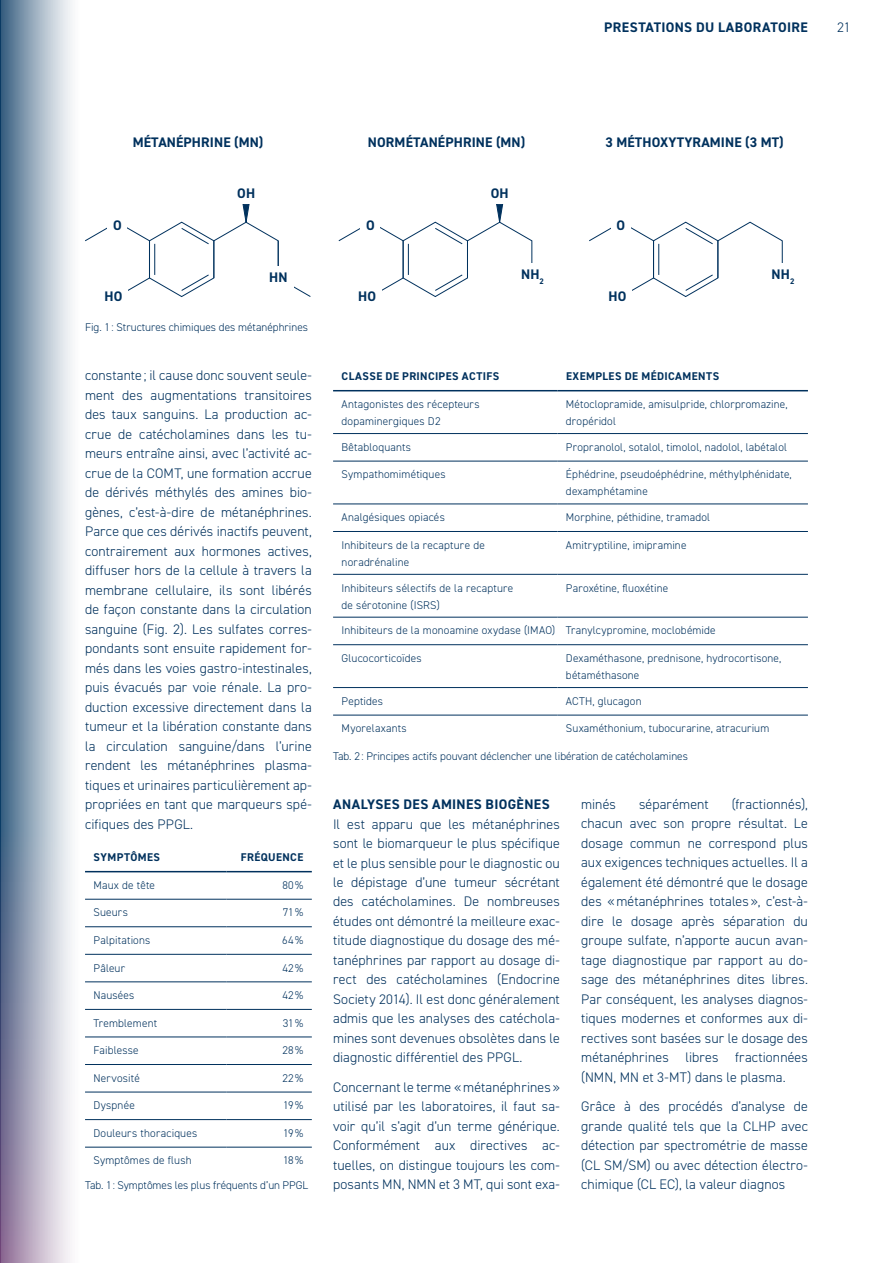
<style>
.page{position:relative;width:893px;height:1263px;background:#fff}
.page>*{position:absolute;margin:0;border:0;box-sizing:border-box;transform-origin:0 0}
.t1{font:300 13.8px/19.5px "DIN2014";letter-spacing:.005em;color:#00315d;text-align:justify}
.t2{font:700 13.8px "DIN2014";letter-spacing:.015em;color:#00315d}
.t3{font:300 11.25px/17.1px "DIN2014";letter-spacing:.015em;color:#00315d}
.t4{font:700 11.25px "DIN2014";letter-spacing:.04em;color:#00315d}
</style>
<div class="page">
<svg style="left:1px;top:0;width:106px;height:1263px"></svg>
<svg style="left:0;top:0;width:1px;height:1263px"></svg>
<hr style="left:85px;top:1009px;width:142px;height:1px;background:#00315d">
<hr style="left:227px;top:1009px;width:85px;height:1px;background:#00315d">
<hr style="left:85px;top:1037px;width:142px;height:1px;background:#00315d">
<hr style="left:227px;top:1037px;width:85px;height:1px;background:#00315d">
<hr style="left:85px;top:1064px;width:142px;height:1px;background:#00315d">
<hr style="left:227px;top:1064px;width:85px;height:1px;background:#00315d">
<hr style="left:85px;top:1092px;width:142px;height:1px;background:#00315d">
<hr style="left:227px;top:1092px;width:85px;height:1px;background:#00315d">
<hr style="left:85px;top:1119px;width:142px;height:1px;background:#00315d">
<hr style="left:227px;top:1119px;width:85px;height:1px;background:#00315d">
<hr style="left:85px;top:1147px;width:142px;height:1px;background:#00315d">
<hr style="left:227px;top:1147px;width:85px;height:1px;background:#00315d">
<hr style="left:85px;top:899px;width:142px;height:1px;background:#00315d">
<hr style="left:227px;top:899px;width:85px;height:1px;background:#00315d">
<hr style="left:85px;top:926px;width:142px;height:1px;background:#00315d">
<hr style="left:227px;top:926px;width:85px;height:1px;background:#00315d">
<hr style="left:85px;top:954px;width:142px;height:1px;background:#00315d">
<hr style="left:227px;top:954px;width:85px;height:1px;background:#00315d">
<hr style="left:85px;top:981px;width:142px;height:1px;background:#00315d">
<hr style="left:227px;top:981px;width:85px;height:1px;background:#00315d">
<hr style="left:85px;top:871px;width:142px;height:1px;background:#00315d">
<hr style="left:227px;top:871px;width:85px;height:1px;background:#00315d">
<hr style="left:333px;top:574px;width:224px;height:1px;background:#00315d">
<hr style="left:557px;top:574px;width:251px;height:1px;background:#00315d">
<hr style="left:333px;top:617px;width:224px;height:1px;background:#00315d">
<hr style="left:557px;top:617px;width:251px;height:1px;background:#00315d">
<hr style="left:333px;top:644px;width:224px;height:1px;background:#00315d">
<hr style="left:557px;top:644px;width:251px;height:1px;background:#00315d">
<hr style="left:333px;top:687px;width:224px;height:1px;background:#00315d">
<hr style="left:557px;top:687px;width:251px;height:1px;background:#00315d">
<hr style="left:333px;top:715px;width:224px;height:1px;background:#00315d">
<hr style="left:557px;top:715px;width:251px;height:1px;background:#00315d">
<hr style="left:333px;top:433px;width:224px;height:1px;background:#00315d">
<hr style="left:557px;top:433px;width:251px;height:1px;background:#00315d">
<hr style="left:333px;top:461px;width:224px;height:1px;background:#00315d">
<hr style="left:557px;top:461px;width:251px;height:1px;background:#00315d">
<hr style="left:333px;top:504px;width:224px;height:1px;background:#00315d">
<hr style="left:557px;top:504px;width:251px;height:1px;background:#00315d">
<hr style="left:333px;top:531px;width:224px;height:1px;background:#00315d">
<hr style="left:557px;top:531px;width:251px;height:1px;background:#00315d">
<hr style="left:333px;top:390px;width:224px;height:1px;background:#00315d">
<hr style="left:557px;top:390px;width:251px;height:1px;background:#00315d">
<div style="left:99px;top:284px;width:29px;height:22px;background:#fff"></div>
<svg style="left:85px;top:204px;width:226px;height:93px"></svg>
<svg style="left:338px;top:204px;width:194px;height:93px"></svg>
<svg style="left:589px;top:222px;width:194px;height:75px"></svg>
<p class="t2" style="left:604px;top:18px;width:205px">PRESTATIONS DU LABORATOIRE</p>
<p class="t1" style="left:837px;top:18px;width:15px">21</p>
<p class="t2" style="left:133px;top:133px;width:132px">MÉTANÉPHRINE (MN)</p>
<p class="t2" style="left:368px;top:133px;width:159px">NORMÉTANÉPHRINE (MN)</p>
<p class="t2" style="left:605px;top:133px;width:180px">3 MÉTHOXYTYRAMINE (3 MT)</p>
<p class="t2" style="left:113px;top:216px;width:10px">O</p>
<p class="t2" style="left:104px;top:287px;width:20px">HO</p>
<p class="t2" style="left:237px;top:184px;width:20px">OH</p>
<p class="t2" style="left:269px;top:268px;width:20px">HN</p>
<p class="t3" style="left:85px;top:319px;width:224px">Fig. 1 : Structures chimiques des métanéphrines</p>
<p class="t1" style="left:85px;top:366px;width:228px">constante ; il cause donc souvent seule&shy;ment des augmentations transitoires des taux sanguins. La production ac&shy;crue de catécholamines dans les tu&shy;meurs entraîne ainsi, avec l’activité ac&shy;crue de la COMT, une formation accrue de dérivés méthylés des amines bio&shy;gènes, c’est-à-dire de métanéphrines.<br>Parce que ces dérivés inactifs peuvent, contrairement aux hormones actives, diffuser hors de la cellule à travers la membrane cellulaire, ils sont libérés de façon constante dans la circulation sanguine (Fig. 2). Les sulfates corres&shy;pondants sont ensuite rapidement for&shy;més dans les voies gastro-intestinales, puis évacués par voie rénale. La pro&shy;duction excessive directement dans la tumeur et la libération constante dans la circulation sanguine/dans l’urine rendent les métanéphrines plasma&shy;tiques et urinaires particulièrement ap&shy;propriées en tant que marqueurs spé&shy;cifiques des PPGL.</p>
<p class="t4" style="left:94px;top:850px;width:68px">SYMPTÔMES</p>
<p class="t4" style="left:241px;top:850px;width:64px">FRÉQUENCE</p>
<p class="t3" style="left:94px;top:876px;width:63px">Maux de tête</p>
<p class="t3" style="left:282px;top:876px;width:22px">80%</p>
<p class="t3" style="left:94px;top:904px;width:36px">Sueurs</p>
<p class="t3" style="left:283px;top:904px;width:22px">71%</p>
<p class="t3" style="left:94px;top:932px;width:58px">Palpitations</p>
<p class="t3" style="left:282px;top:932px;width:23px">64%</p>
<p class="t3" style="left:94px;top:959px;width:33px">Pâleur</p>
<p class="t3" style="left:282px;top:959px;width:22px">42%</p>
<p class="t3" style="left:94px;top:987px;width:42px">Nausées</p>
<p class="t3" style="left:283px;top:987px;width:22px">42%</p>
<p class="t3" style="left:94px;top:1014px;width:65px">Tremblement</p>
<p class="t3" style="left:283px;top:1014px;width:22px">31%</p>
<p class="t3" style="left:94px;top:1042px;width:47px">Faiblesse</p>
<p class="t3" style="left:282px;top:1042px;width:22px">28%</p>
<p class="t3" style="left:94px;top:1069px;width:48px">Nervosité</p>
<p class="t3" style="left:282px;top:1069px;width:22px">22%</p>
<p class="t3" style="left:94px;top:1097px;width:43px">Dyspnée</p>
<p class="t3" style="left:283px;top:1097px;width:22px">19%</p>
<p class="t3" style="left:94px;top:1124px;width:105px">Douleurs thoraciques</p>
<p class="t3" style="left:283px;top:1124px;width:22px">19%</p>
<p class="t3" style="left:94px;top:1152px;width:100px">Symptômes de flush</p>
<p class="t3" style="left:283px;top:1152px;width:22px">18%</p>
<p class="t3" style="left:85px;top:1177px;width:225px">Tab. 1 : Symptômes les plus fréquents d’un PPGL</p>
<p class="t2" style="left:366px;top:216px;width:10px">O</p>
<p class="t2" style="left:358px;top:287px;width:20px">HO</p>
<p class="t2" style="left:491px;top:184px;width:20px">OH</p>
<p class="t2" style="left:521px;top:265px;width:24px">NH<sub>2</sub></p>
<p class="t2" style="left:617px;top:216px;width:10px">O</p>
<p class="t2" style="left:608px;top:287px;width:20px">HO</p>
<p class="t2" style="left:771px;top:265px;width:24px">NH<sub>2</sub></p>
<p class="t4" style="left:342px;top:369px;width:159px">CLASSE DE PRINCIPES ACTIFS</p>
<p class="t4" style="left:566px;top:369px;width:155px">EXEMPLES DE MÉDICAMENTS</p>
<p class="t3" style="left:342px;top:396px;width:139px">Antagonistes des récepteurs dopaminergiques D2</p>
<p class="t3" style="left:566px;top:396px;width:223px">Métoclopramide, amisulpride, chlorpromazine, dropéridol</p>
<p class="t3" style="left:342px;top:438px;width:71px">Bêtabloquants</p>
<p class="t3" style="left:566px;top:438px;width:223px">Propranolol, sotalol, timolol, nadolol, labétalol</p>
<p class="t3" style="left:342px;top:466px;width:105px">Sympathomimétiques</p>
<p class="t3" style="left:566px;top:466px;width:227px">Éphédrine, pseudoéphédrine, méthylphénidate, dexamphétamine</p>
<p class="t3" style="left:342px;top:509px;width:105px">Analgésiques opiacés</p>
<p class="t3" style="left:566px;top:509px;width:146px">Morphine, péthidine, tramadol</p>
<p class="t3" style="left:342px;top:536px;width:145px">Inhibiteurs de la recapture de noradrénaline</p>
<p class="t3" style="left:566px;top:536px;width:122px">Amitryptiline, imipramine</p>
<p class="t3" style="left:342px;top:579px;width:173px">Inhibiteurs sélectifs de la recapture de sérotonine (ISRS)</p>
<p class="t3" style="left:566px;top:579px;width:104px">Paroxétine, fluoxétine</p>
<p class="t3" style="left:342px;top:622px;width:376px">Inhibiteurs de la monoamine oxydase (IMAO) Tranylcypromine, moclobémide</p>
<p class="t3" style="left:342px;top:649px;width:81px">Glucocorticoïdes</p>
<p class="t3" style="left:566px;top:649px;width:217px">Dexaméthasone, prednisone, hydrocortisone, bétaméthasone</p>
<p class="t3" style="left:342px;top:692px;width:43px">Peptides</p>
<p class="t3" style="left:566px;top:692px;width:77px">ACTH, glucagon</p>
<p class="t3" style="left:342px;top:720px;width:67px">Myorelaxants</p>
<p class="t3" style="left:566px;top:720px;width:205px">Suxaméthonium, tubocurarine, atracurium</p>
<p class="t3" style="left:333px;top:748px;width:356px">Tab. 2 : Principes actifs pouvant déclencher une libération de catécholamines</p>
<p class="t2" style="left:333px;top:795px;width:218px">ANALYSES DES AMINES BIOGÈNES</p>
<p class="t1" style="left:333px;top:814px;width:228px">Il est apparu que les métanéphrines sont le biomarqueur le plus spécifique et le plus sensible pour le diagnostic ou le dépistage d’une tumeur sécrétant des catécholamines. De nombreuses études ont démontré la meilleure exac&shy;titude diagnostique du dosage des mé&shy;tanéphrines par rapport au dosage di&shy;rect des catécholamines (Endocrine Society 2014). Il est donc généralement admis que les analyses des catéchola&shy;mines sont devenues obsolètes dans le diagnostic différentiel des PPGL.</p>
<p class="t1" style="left:333px;top:1077px;width:228px">Concernant le terme «métanéphrines » utilisé par les laboratoires, il faut sa&shy;voir qu’il s’agit d’un terme générique.<br>Conformément aux directives ac&shy;tuelles, on distingue toujours les com&shy;posants MN, NMN et 3 MT, qui sont exa-</p>
<p class="t1" style="left:581px;top:794px;width:228px;text-indent:151px">(fractionnés), chacun avec son propre résultat. Le dosage commun ne correspond plus aux exigences techniques actuelles. Il a également été démontré que le dosage des «métanéphrines totales », c’est-à&shy;dire le dosage après séparation du groupe sulfate, n’apporte aucun avan&shy;tage diagnostique par rapport au do&shy;sage des métanéphrines dites libres.<br>Par conséquent, les analyses diagnos&shy;tiques modernes et conformes aux di&shy;rectives sont basées sur le dosage des métanéphrines libres fractionnées (NMN, MN et 3-MT) dans le plasma.</p>
<p class="t1" style="left:581px;top:1097px;width:228px">Grâce à des procédés d’analyse de grande qualité tels que la CLHP avec détection par spectrométrie de masse (CL SM/SM) ou avec détection électro&shy;chimique (CL EC), la valeur diagnos</p>
<p class="t1" style="left:581px;top:794px;width:36px">minés</p>
<p class="t1" style="left:639px;top:794px;width:71px">séparément</p>
</div>
